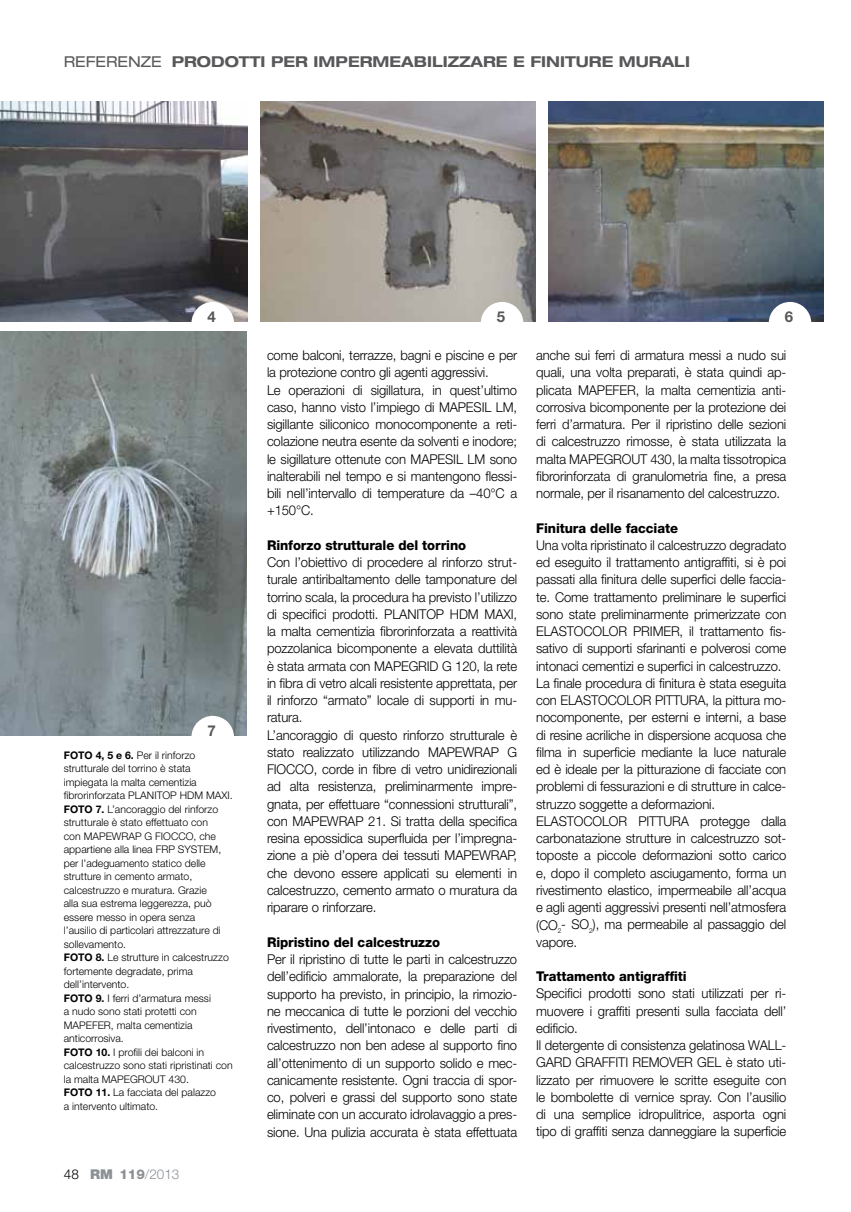
<style>
.page{position:relative;width:851px;height:1212px;background:#fff}
.page>*{position:absolute;margin:0;border:0;box-sizing:border-box;transform-origin:0 0}
.t1{font:700 expanded 15px "Helvetica Neue LT Std";color:#58585a}
.t2{font:700 15px "Helvetica Neue LT Std";color:#58585a}
.t3{font:300 13.5px/17.2px "Helvetica Neue LT Std";letter-spacing:-.01em;color:#000}
.t4{font:800 13.5px "Helvetica Neue LT Std";letter-spacing:-.005em;color:#000}
.t5{font:300 13.5px "Helvetica Neue LT Std";color:#8c9094}
.t6{font:300 10.5px/13.5px "Helvetica Neue LT Std";color:#000}
.s1{font-weight:400}
.s2{font-weight:700}
.s3{color:#000}
.s4{font-weight:900}
.s5{font-weight:800}
</style>
<div class="page">
<img style="left:0;top:101px;width:247px;height:221px">
<img style="left:260px;top:101px;width:275px;height:221px">
<img style="left:548px;top:101px;width:275px;height:221px">
<div style="left:191px;top:302px;width:43px;height:42px;background:#fff;border-radius:50%"></div>
<div style="left:480px;top:302px;width:43px;height:42px;background:#fff;border-radius:50%"></div>
<div style="left:768px;top:302px;width:43px;height:42px;background:#fff;border-radius:50%"></div>
<img style="left:0;top:332px;width:247px;height:404px">
<div style="left:191px;top:716px;width:43px;height:42px;background:#fff;border-radius:50%"></div>
<p class="t1" style="left:64px;top:52px;width:627px"><span class="s1">REFERENZE</span> PRODOTTI PER IMPERMEABILIZZARE E FINITURE MURALI</p>
<p class="t2" style="left:207px;top:308px;width:10px">4</p>
<p class="t2" style="left:497px;top:308px;width:10px">5</p>
<p class="t2" style="left:784px;top:308px;width:10px">6</p>
<p class="t2" style="left:207px;top:721px;width:10px">7</p>
<p class="t6" style="left:64px;top:748px;width:134px"><span class="s2">FOTO 4, 5 E 6.</span> Per il rinforzo strutturale del torrino è stata impiegata la malta cementizia fibrorinforzata Planitop</p>
<p class="t6" style="left:64px;top:788px;width:170px;text-indent:116px">HDM Maxi .<br><span class="s2">FOTO 7.</span> L’ancoraggio del rinforzo strutturale è stato effettuato con<br>con Mapewrap</p>
<p class="t6" style="left:145px;top:829px;width:24px">G Fiocco</p>
<p class="t6" style="left:64px;top:829px;width:154px;text-indent:130px">, che appartiene alla linea FRP System</p>
<p class="t6" style="left:218px;top:842px;width:4px">,</p>
<p class="t6" style="left:64px;top:856px;width:166px">per l’adeguamento statico delle strutture in cemento armato, calcestruzzo e muratura. Grazie<br>alla sua estrema leggerezza, può essere messo in opera senza l’ausilio di particolari attrezzature di sollevamento.<br><span class="s2">FOTO 8.</span> Le strutture in calcestruzzo fortemente degradate, prima dell’intervento.<br><span class="s2">FOTO 9.</span> I ferri d’armatura messi<br>a nudo sono stati protetti con<br>Mapefer</p>
<p class="t6" style="left:64px;top:1018px;width:170px;text-indent:47px">, malta cementizia anticorrosiva.<br><span class="s2">FOTO 10.</span> I profili dei balconi in calcestruzzo sono stati ripristinati con la malta Mapegrout</p>
<p class="t6" style="left:64px;top:1072px;width:154px;text-indent:105px">430.<br><span class="s2">FOTO 11.</span> La facciata del palazzo a intervento ultimato.</p>
<p class="t5" style="left:64px;top:1165px;width:117px"><span class="s3">48</span> <span class="s4">RM</span> <span class="s5">119</span>/2013</p>
<p class="t3" style="left:267px;top:346px;width:252px">come balconi, terrazze, bagni e piscine e per la protezione contro gli agenti aggressivi.<br>Le operazioni di sigillatura, in quest’ultimo caso, hanno visto l’impiego di MAPESIL LM, sigillante siliconico monocomponente a reti&shy;colazione neutra esente da solventi e inodore; le sigillature ottenute con MAPESIL LM sono inalterabili nel tempo e si mantengono flessi&shy;bili nell’intervallo di temperature da –40°C a +150°C.</p>
<p class="t4" style="left:267px;top:537px;width:201px">Rinforzo strutturale del torrino</p>
<p class="t3" style="left:267px;top:553px;width:252px">Con l’obiettivo di procedere al rinforzo strut&shy;turale antiribaltamento delle tamponature del torrino scala, la procedura ha previsto l’utilizzo di specifici prodotti. PLANITOP HDM MAXI, la malta cementizia fibrorinforzata a reattività pozzolanica bicomponente a elevata duttilità è stata armata con MAPEGRID G 120, la rete in fibra di vetro alcali resistente apprettata, per il rinforzo “armato” locale di supporti in mu&shy;ratura.<br>L’ancoraggio di questo rinforzo strutturale è stato realizzato utilizzando MAPEWRAP G FIOCCO, corde in fibre di vetro unidirezionali ad alta resistenza, preliminarmente impre&shy;gnata, per effettuare “connessioni strutturali”, con MAPEWRAP 21. Si tratta della specifica resina epossidica superfluida per l’impregna&shy;zione a piè d’opera dei tessuti MAPEWRAP, che devono essere applicati su elementi in calcestruzzo, cemento armato o muratura da riparare o rinforzare.</p>
<p class="t4" style="left:267px;top:934px;width:175px">Ripristino del calcestruzzo</p>
<p class="t3" style="left:267px;top:950px;width:252px;text-align:justify">Per il ripristino di tutte le parti in calcestruzzo dell’edificio ammalorate, la preparazione del supporto ha previsto, in principio, la rimozio&shy;ne meccanica di tutte le porzioni del vecchio rivestimento, dell’intonaco e delle parti di calcestruzzo non ben adese al supporto fino all’ottenimento di un supporto solido e mec&shy;canicamente resistente. Ogni traccia di spor&shy;co, polveri e grassi del supporto sono state eliminate con un accurato idrolavaggio a pres&shy;sione. Una pulizia accurata è stata effettuata</p>
<p class="t3" style="left:536px;top:346px;width:252px;text-align:justify">anche sui ferri di armatura messi a nudo sui quali, una volta preparati, è stata quindi ap&shy;plicata MAPEFER, la malta cementizia anti&shy;corrosiva bicomponente per la protezione dei ferri d’armatura. Per il ripristino delle sezioni di calcestruzzo rimosse, è stata utilizzata la malta MAPEGROUT 430, la malta tissotropica fibrorinforzata di granulometria fine, a presa normale, per il risanamento del calcestruzzo.</p>
<p class="t4" style="left:536px;top:520px;width:143px">Finitura delle facciate</p>
<p class="t3" style="left:536px;top:536px;width:252px">Una volta ripristinato il calcestruzzo degradato ed eseguito il trattamento antigraffiti, si è poi passati alla finitura delle superfici delle faccia&shy;te. Come trattamento preliminare le superfici sono state preliminarmente primerizzate con ELASTOCOLOR PRIMER, il trattamento fis&shy;sativo di supporti sfarinanti e polverosi come intonaci cementizi e superfici in calcestruzzo.<br>La finale procedura di finitura è stata eseguita con ELASTOCOLOR PITTURA, la pittura mo&shy;nocomponente, per esterni e interni, a base di resine acriliche in dispersione acquosa che filma in superficie mediante la luce naturale ed è ideale per la pitturazione di facciate con problemi di fessurazioni e di strutture in calce&shy;struzzo soggette a deformazioni.<br>ELASTOCOLOR PITTURA protegge dalla carbonatazione strutture in calcestruzzo sot&shy;toposte a piccole deformazioni sotto carico e, dopo il completo asciugamento, forma un rivestimento elastico, impermeabile all’acqua e agli agenti aggressivi presenti nell’atmosfera (CO<sub>2</sub>- SO<sub>2</sub>), ma permeabile al passaggio del vapore.</p>
<p class="t4" style="left:536px;top:968px;width:152px">Trattamento antigraffiti</p>
<p class="t3" style="left:536px;top:985px;width:252px">Specifici prodotti sono stati utilizzati per ri&shy;muovere i graffiti presenti sulla facciata dell’ edificio.<br>Il detergente di consistenza gelatinosa WALL-GARD GRAFFITI REMOVER GEL è stato uti&shy;lizzato per rimuovere le scritte eseguite con le bombolette di vernice spray. Con l’ausilio di una semplice idropulitrice, asporta ogni tipo di graffiti senza danneggiare la superficie</p>
</div>
